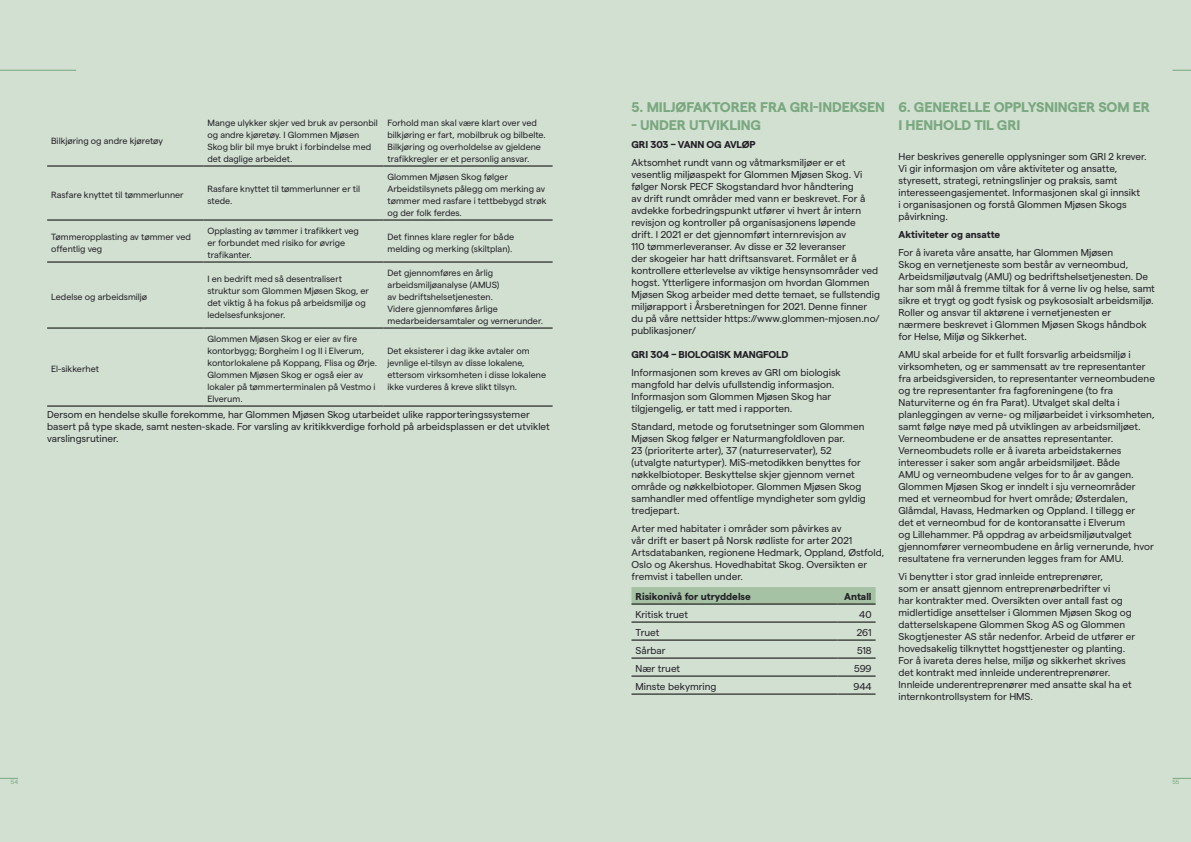
<style>
.page{position:relative;width:1191px;height:842px;background:#d2e0d1}
.page>*{position:absolute;margin:0;border:0;box-sizing:border-box;transform-origin:0 0}
.t1{font:700 14px/18px "Matter";letter-spacing:-.01em;color:#7aa880}
.t2{font:10px/12px "Matter";color:#232027}
.t3{font:700 10px "Matter";letter-spacing:-.01em;color:#232027}
.t4{font:9px/12px "Matter";color:#232027}
.t5{font:6px "Matter";color:#7aa880}
</style>
<div class="page">
<hr style="left:47px;top:166px;width:156px;height:1px;background:#000">
<hr style="left:203px;top:166px;width:180px;height:1px;background:#000">
<hr style="left:383px;top:166px;width:169px;height:1px;background:#000">
<hr style="left:47px;top:220px;width:156px;height:1px;background:#000">
<hr style="left:203px;top:220px;width:180px;height:1px;background:#000">
<hr style="left:383px;top:220px;width:169px;height:1px;background:#000">
<hr style="left:47px;top:262px;width:156px;height:1px;background:#000">
<hr style="left:203px;top:262px;width:180px;height:1px;background:#000">
<hr style="left:383px;top:262px;width:169px;height:1px;background:#000">
<hr style="left:47px;top:328px;width:156px;height:1px;background:#000">
<hr style="left:203px;top:328px;width:180px;height:1px;background:#000">
<hr style="left:383px;top:328px;width:169px;height:1px;background:#000">
<hr style="left:47px;top:406px;width:156px;height:1px;background:#000">
<hr style="left:203px;top:406px;width:180px;height:1px;background:#000">
<hr style="left:383px;top:406px;width:169px;height:1px;background:#000">
<div style="left:631px;top:587px;width:244px;height:17px;background:#a5c2a4"></div>
<hr style="left:631px;top:604px;width:206px;height:1px;background:#000">
<hr style="left:837px;top:604px;width:38px;height:1px;background:#000">
<hr style="left:631px;top:622px;width:206px;height:1px;background:#000">
<hr style="left:837px;top:622px;width:38px;height:1px;background:#000">
<hr style="left:631px;top:640px;width:206px;height:1px;background:#000">
<hr style="left:837px;top:640px;width:38px;height:1px;background:#000">
<hr style="left:631px;top:658px;width:206px;height:1px;background:#000">
<hr style="left:837px;top:658px;width:38px;height:1px;background:#000">
<hr style="left:631px;top:676px;width:206px;height:1px;background:#000">
<hr style="left:837px;top:676px;width:38px;height:1px;background:#000">
<hr style="left:631px;top:694px;width:206px;height:1px;background:#000">
<hr style="left:837px;top:694px;width:38px;height:1px;background:#000">
<svg style="left:0;top:778px;width:18px;height:1px"></svg>
<svg style="left:1172px;top:70px;width:19px;height:1px"></svg>
<svg style="left:1172px;top:778px;width:19px;height:1px"></svg>
<hr style="left:0;top:70px;width:76px;height:1px;background:#7aa880">
<p class="t4" style="left:51px;top:134px;width:113px">Bilkjøring og andre kjøretøy</p>
<p class="t4" style="left:207px;top:116px;width:172px">Mange ulykker skjer ved bruk av personbil og andre kjøretøy. I Glommen Mjøsen Skog blir bil mye brukt i forbindelse med det daglige arbeidet.</p>
<p class="t4" style="left:387px;top:116px;width:160px">Forhold man skal være klart over ved bilkjøring er fart, mobilbruk og bilbelte.<br>Bilkjøring og overholdelse av gjeldene trafikkregler er et personlig ansvar.</p>
<p class="t4" style="left:51px;top:188px;width:134px">Rasfare knyttet til tømmerlunner</p>
<p class="t4" style="left:207px;top:182px;width:154px">Rasfare knyttet til tømmerlunner er til stede.</p>
<p class="t4" style="left:387px;top:170px;width:160px">Glommen Mjøsen Skog følger<br>Arbeidstilsynets pålegg om merking av tømmer med rasfare i tettbebygd strøk og der folk ferdes.</p>
<p class="t4" style="left:51px;top:230px;width:141px">Tømmeropplasting av tømmer ved offentlig veg</p>
<p class="t4" style="left:207px;top:224px;width:153px">Opplasting av tømmer i trafikkert veg er forbundet med risiko for øvrige trafikanter.</p>
<p class="t4" style="left:387px;top:230px;width:128px">Det finnes klare regler for både melding og merking (skiltplan).</p>
<p class="t4" style="left:51px;top:290px;width:98px">Ledelse og arbeidsmiljø</p>
<p class="t4" style="left:207px;top:272px;width:163px">I en bedrift med så desentralisert struktur som Glommen Mjøsen Skog, er det viktig å ha fokus på arbeidsmiljø og ledelsesfunksjoner.</p>
<p class="t4" style="left:387px;top:266px;width:157px">Det gjennomføres en årlig arbeidsmiljøanalyse (AMUS)<br>av bedriftshelsetjenesten.<br>Videre gjennomføres årlige medarbeidersamtaler og vernerunder.</p>
<p class="t4" style="left:207px;top:332px;width:171px">Glommen Mjøsen Skog er eier av fire kontorbygg; Borgheim I og II i Elverum, kontorlokalene på Koppang, Flisa og Ørje.<br>Glommen Mjøsen Skog er også eier av lokaler på tømmerterminalen på Vestmo i Elverum.</p>
<p class="t4" style="left:387px;top:344px;width:160px">Det eksisterer i dag ikke avtaler om jevnlige el-tilsyn av disse lokalene, ettersom virksomheten i disse lokalene ikke vurderes å kreve slikt tilsyn.</p>
<p class="t2" style="left:47px;top:408px;width:504px">Dersom en hendelse skulle forekomme, har Glommen Mjøsen Skog utarbeidet ulike rapporteringssystemer basert på type skade, samt nesten-skade. For varsling av kritikkverdige forhold på arbeidsplassen er det utviklet varslingsrutiner.</p>
<p class="t4" style="left:51px;top:362px;width:49px">El-sikkerhet</p>
<h1 class="t1" style="left:631px;top:97px;width:255px">5. MILJØFAKTORER FRA GRI-INDEKSEN</h1>
<h1 class="t1" style="left:631px;top:115px;width:131px">- UNDER UTVIKLING</h1>
<p class="t3" style="left:631px;top:137px;width:126px">GRI 303 – VANN OG AVLØP</p>
<p class="t2" style="left:631px;top:156px;width:250px">Aktsomhet rundt vann og våtmarksmiljøer er et vesentlig miljøaspekt for Glommen Mjøsen Skog. Vi følger Norsk PECF Skogstandard hvor håndtering<br>av drift rundt områder med vann er beskrevet. For å avdekke forbedringspunkt utfører vi hvert år intern revisjon og kontroller på organisasjonens løpende drift. I 2021 er det gjennomført internrevisjon av<br>110 tømmerleveranser. Av disse er 32 leveranser<br>der skogeier har hatt driftsansvaret. Formålet er å kontrollere etterlevelse av viktige hensynsområder ved hogst. Ytterligere informasjon om hvordan Glommen Mjøsen Skog arbeider med dette temaet, se fullstendig miljørapport i Årsberetningen for 2021. Denne finner du på våre nettsider https://www.glommen-mjosen.no/ publikasjoner/</p>
<p class="t3" style="left:631px;top:347px;width:159px">GRI 304 – BIOLOGISK MANGFOLD</p>
<p class="t2" style="left:631px;top:366px;width:211px">Informasjonen som kreves av GRI om biologisk mangfold har delvis ufullstendig informasjon.<br>Informasjon som Glommen Mjøsen Skog har tilgjengelig, er tatt med i rapporten.</p>
<p class="t2" style="left:631px;top:420px;width:236px">Standard, metode og forutsetninger som Glommen Mjøsen Skog følger er Naturmangfoldloven par.<br>23 (prioriterte arter), 37 (naturreservater), 52 (utvalgte naturtyper). MiS-metodikken benyttes for nøkkelbiotoper. Beskyttelse skjer gjennom vernet område og nøkkelbiotoper. Glommen Mjøsen Skog samhandler med offentlige myndigheter som gyldig tredjepart.</p>
<p class="t2" style="left:631px;top:522px;width:254px">Arter med habitater i områder som påvirkes av<br>vår drift er basert på Norsk rødliste for arter 2021<br>Artsdatabanken, regionene Hedmark, Oppland, Østfold, Oslo og Akershus. Hovedhabitat Skog. Oversikten er fremvist i tabellen under.</p>
<p class="t3" style="left:635px;top:589px;width:117px">Risikonivå for utryddelse</p>
<p class="t3" style="left:844px;top:589px;width:29px">Antall</p>
<p class="t2" style="left:635px;top:608px;width:54px">Kritisk truet</p>
<p class="t2" style="left:859px;top:608px;width:14px">40</p>
<p class="t2" style="left:635px;top:626px;width:25px">Truet</p>
<p class="t2" style="left:857px;top:626px;width:16px">261</p>
<p class="t2" style="left:635px;top:644px;width:32px">Sårbar</p>
<p class="t2" style="left:857px;top:644px;width:16px">518</p>
<p class="t2" style="left:635px;top:662px;width:46px">Nær truet</p>
<p class="t2" style="left:854px;top:662px;width:19px">599</p>
<p class="t2" style="left:635px;top:680px;width:83px">Minste bekymring</p>
<p class="t2" style="left:853px;top:680px;width:20px">944</p>
<h1 class="t1" style="left:898px;top:97px;width:253px">6. GENERELLE OPPLYSNINGER SOM ER<br>I HENHOLD TIL GRI</h1>
<p class="t2" style="left:898px;top:150px;width:250px">Her beskrives generelle opplysninger som GRI 2 krever.<br>Vi gir informasjon om våre aktiviteter og ansatte, styresett, strategi, retningslinjer og praksis, samt interesseengasjementet. Informasjonen skal gi innsikt<br>i organisasjonen og forstå Glommen Mjøsen Skogs påvirkning.</p>
<p class="t3" style="left:898px;top:227px;width:103px">Aktiviteter og ansatte</p>
<p class="t2" style="left:898px;top:246px;width:258px">For å ivareta våre ansatte, har Glommen Mjøsen<br>Skog en vernetjeneste som består av verneombud, Arbeidsmiljøutvalg (AMU) og bedriftshelsetjenesten. De har som mål å fremme tiltak for å verne liv og helse, samt sikre et trygt og godt fysisk og psykososialt arbeidsmiljø.<br>Roller og ansvar til aktørene i vernetjenesten er nærmere beskrevet i Glommen Mjøsen Skogs håndbok for Helse, Miljø og Sikkerhet.</p>
<p class="t2" style="left:898px;top:348px;width:258px">AMU skal arbeide for et fullt forsvarlig arbeidsmiljø i virksomheten, og er sammensatt av tre representanter fra arbeidsgiversiden, to representanter verneombudene og tre representanter fra fagforeningene (to fra Naturviterne og én fra Parat). Utvalget skal delta i planleggingen av verne- og miljøarbeidet i virksomheten, samt følge nøye med på utviklingen av arbeidsmiljøet.<br>Verneombudene er de ansattes representanter.<br>Verneombudets rolle er å ivareta arbeidstakernes interesser i saker som angår arbeidsmiljøet. Både<br>AMU og verneombudene velges for to år av gangen.<br>Glommen Mjøsen Skog er inndelt i sju verneområder med et verneombud for hvert område; Østerdalen, Glåmdal, Havass, Hedmarken og Oppland. I tillegg er<br>det et verneombud for de kontoransatte i Elverum<br>og Lillehammer. På oppdrag av arbeidsmiljøutvalget gjennomfører verneombudene en årlig vernerunde, hvor resultatene fra vernerunden legges fram for AMU.</p>
<p class="t2" style="left:898px;top:570px;width:238px">Vi benytter i stor grad innleide entreprenører,<br>som er ansatt gjennom entreprenørbedrifter vi<br>har kontrakter med. Oversikten over antall fast og midlertidige ansettelser i Glommen Mjøsen Skog og datterselskapene Glommen Skog AS og Glommen Skogtjenester AS står nedenfor. Arbeid de utfører er hovedsakelig tilknyttet hogsttjenester og planting.<br>For å ivareta deres helse, miljø og sikkerhet skrives det kontrakt med innleide underentreprenører.<br>Innleide underentreprenører med ansatte skal ha et internkontrollsystem for HMS.</p>
<p class="t5" style="left:11px;top:778px;width:9px">54</p>
<p class="t5" style="left:1172px;top:778px;width:8px">55</p>
</div>
